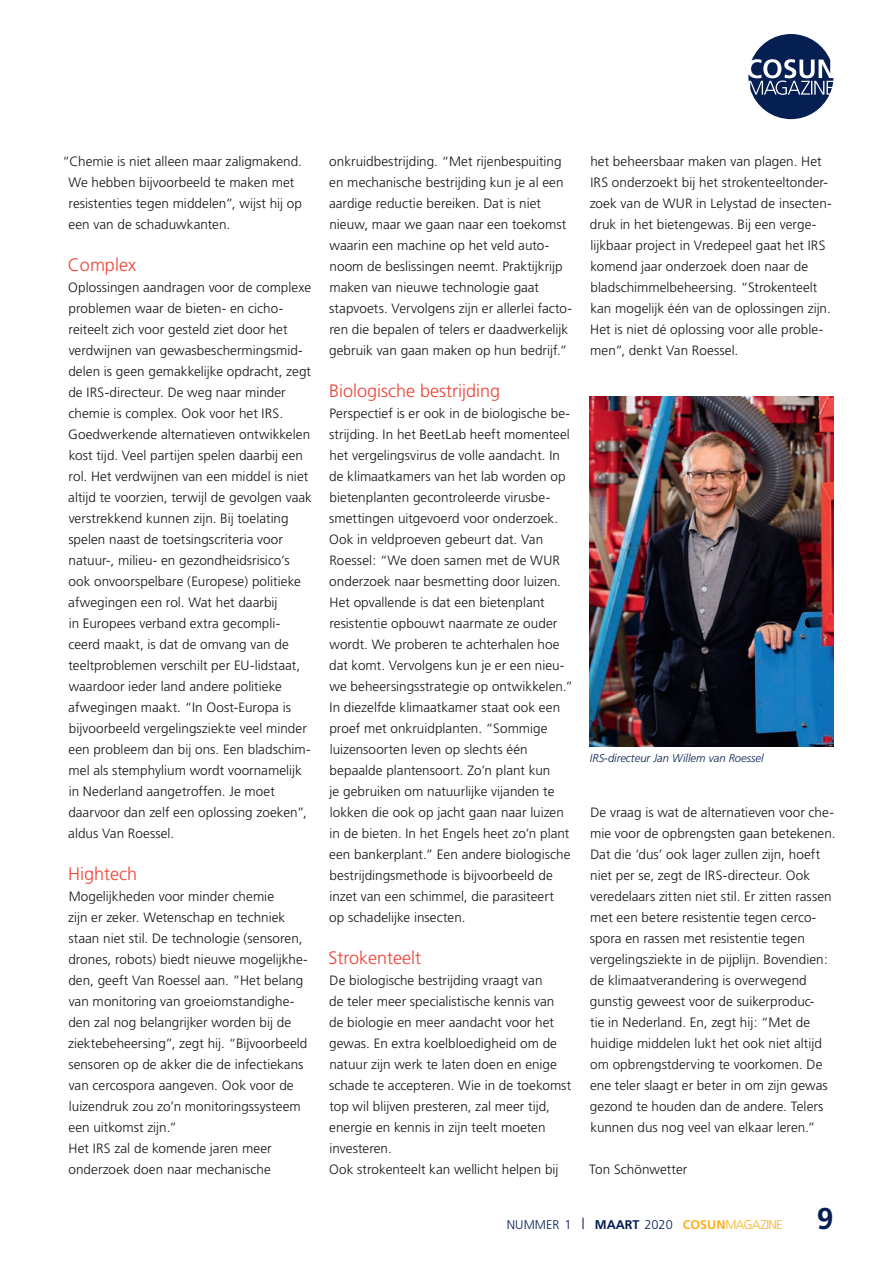
<style>
.page{position:relative;width:893px;height:1263px;background:#fff}
.page>*{position:absolute;margin:0;border:0;box-sizing:border-box;transform-origin:0 0}
.t1{font:700 30px "Frutiger";color:#061f53}
.t2{font:300 18px "Frutiger";color:#ee4136}
.t3{font:300 13.5px/21px "Frutiger";letter-spacing:.005em;color:#121617}
.t4{font:300 12.6px "Frutiger";letter-spacing:-.03em;color:#fbb01b}
.t5{font:italic 300 11.25px "Frutiger";color:#061f53}
.s1{color:#061f53}
.s2{font-size:12.75px;color:#061f53}
.s3{font-size:15px;color:#061f53}
.s4{font-weight:700;color:#061f53}
.s5{font-weight:700}
</style>
<div class="page">
<img style="left:590px;top:397px;width:243px;height:349px">
<svg style="left:748px;top:34px;width:85px;height:85px"></svg>
<p class="t3" style="left:68px;top:150px;width:235px;text-indent:-6px">“Chemie is niet alleen maar zaligmakend.<br>We hebben bijvoorbeeld te maken met resistenties tegen middelen”, wijst hij op een van de schaduwkanten.</p>
<h2 class="t2" style="left:68px;top:254px;width:70px">Complex</h2>
<p class="t3" style="left:68px;top:276px;width:245px">Oplossingen aandragen voor de complexe problemen waar de bieten- en cicho&shy;reiteelt zich voor gesteld ziet door het verdwijnen van gewasbeschermingsmid&shy;delen is geen gemakkelijke opdracht, zegt de IRS-directeur. De weg naar minder chemie is complex. Ook voor het IRS.<br>Goedwerkende alternatieven ontwikkelen kost tijd. Veel partijen spelen daarbij een rol. Het verdwijnen van een middel is niet altijd te voorzien, terwijl de gevolgen vaak verstrekkend kunnen zijn. Bij toelating spelen naast de toetsingscriteria voor natuur-, milieu- en gezondheidsrisico’s ook onvoorspelbare (Europese) politieke afwegingen een rol. Wat het daarbij<br>in Europees verband extra gecompli&shy;ceerd maakt, is dat de omvang van de teeltproblemen verschilt per EU-lidstaat, waardoor ieder land andere politieke afwegingen maakt. “In Oost-Europa is bijvoorbeeld vergelingsziekte veel minder een probleem dan bij ons. Een bladschim&shy;mel als stemphylium wordt voornamelijk in Nederland aangetroffen. Je moet daarvoor dan zelf een oplossing zoeken”, aldus Van Roessel.</p>
<h2 class="t2" style="left:68px;top:863px;width:71px">Hightech</h2>
<p class="t3" style="left:68px;top:885px;width:241px">Mogelijkheden voor minder chemie<br>zijn er zeker. Wetenschap en techniek staan niet stil. De technologie (sensoren, drones, robots) biedt nieuwe mogelijkhe&shy;den, geeft Van Roessel aan. ”Het belang van monitoring van groeiomstandighe&shy;den zal nog belangrijker worden bij de ziektebeheersing”, zegt hij. “Bijvoorbeeld sensoren op de akker die de infectiekans van cercospora aangeven. Ook voor de luizendruk zou zo’n monitoringssysteem een uitkomst zijn.”<br>Het IRS zal de komende jaren meer onderzoek doen naar mechanische</p>
<p class="t3" style="left:329px;top:150px;width:245px">onkruidbestrijding. “Met rijenbespuiting en mechanische bestrijding kun je al een aardige reductie bereiken. Dat is niet nieuw, maar we gaan naar een toekomst waarin een machine op het veld auto&shy;noom de beslissingen neemt. Praktijkrijp maken van nieuwe technologie gaat stapvoets. Vervolgens zijn er allerlei facto&shy;ren die bepalen of telers er daadwerkelijk gebruik van gaan maken op hun bedrijf.”</p>
<h2 class="t2" style="left:329px;top:380px;width:173px">Biologische bestrijding</h2>
<p class="t3" style="left:329px;top:402px;width:245px">Perspectief is er ook in de biologische be&shy;strijding. In het BeetLab heeft momenteel het vergelingsvirus de volle aandacht. In de klimaatkamers van het lab worden op bietenplanten gecontroleerde virusbe&shy;smettingen uitgevoerd voor onderzoek.<br>Ook in veldproeven gebeurt dat. Van Roessel: “We doen samen met de WUR onderzoek naar besmetting door luizen.<br>Het opvallende is dat een bietenplant resistentie opbouwt naarmate ze ouder wordt. We proberen te achterhalen hoe dat komt. Vervolgens kun je er een nieu&shy;we beheersingsstrategie op ontwikkelen.” In diezelfde klimaatkamer staat ook een proef met onkruidplanten. “Sommige luizensoorten leven op slechts één bepaalde plantensoort. Zo’n plant kun<br>je gebruiken om natuurlijke vijanden te lokken die ook op jacht gaan naar luizen in de bieten. In het Engels heet zo’n plant een bankerplant.” Een andere biologische bestrijdingsmethode is bijvoorbeeld de inzet van een schimmel, die parasiteert<br>op schadelijke insecten.</p>
<h2 class="t2" style="left:328px;top:947px;width:94px">Strokenteelt</h2>
<p class="t3" style="left:329px;top:969px;width:244px">De biologische bestrijding vraagt van<br>de teler meer specialistische kennis van de biologie en meer aandacht voor het gewas. En extra koelbloedigheid om de natuur zijn werk te laten doen en enige schade te accepteren. Wie in de toekomst top wil blijven presteren, zal meer tijd, energie en kennis in zijn teelt moeten investeren.<br>Ook strokenteelt kan wellicht helpen bij</p>
<p class="t3" style="left:590px;top:150px;width:243px">het beheersbaar maken van plagen. Het IRS onderzoekt bij het strokenteeltonder&shy;zoek van de WUR in Lelystad de insecten&shy;druk in het bietengewas. Bij een verge&shy;lijkbaar project in Vredepeel gaat het IRS komend jaar onderzoek doen naar de bladschimmelbeheersing. “Strokenteelt kan mogelijk één van de oplossingen zijn.<br>Het is niet dé oplossing voor alle proble&shy;men”, denkt Van Roessel.</p>
<p class="t5" style="left:590px;top:752px;width:175px">IRS-directeur Jan Willem van Roessel</p>
<p class="t3" style="left:590px;top:801px;width:247px">De vraag is wat de alternatieven voor che&shy;mie voor de opbrengsten gaan betekenen.<br>Dat die ‘dus’ ook lager zullen zijn, hoeft niet per se, zegt de IRS-directeur. Ook veredelaars zitten niet stil. Er zitten rassen met een betere resistentie tegen cerco&shy;spora en rassen met resistentie tegen vergelingsziekte in de pijplijn. Bovendien: de klimaatverandering is overwegend gunstig geweest voor de suikerproduc-<br>tie in Nederland. En, zegt hij: “Met de huidige middelen lukt het ook niet altijd om opbrengstderving te voorkomen. De ene teler slaagt er beter in om zijn gewas gezond te houden dan de andere. Telers kunnen dus nog veel van elkaar leren.”</p>
<p class="t3" style="left:589px;top:1159px;width:100px">Ton Schönwetter</p>
<p class="t4" style="left:507px;top:1217px;width:277px"><span class="s1">NUMMER</span> <span class="s2">1</span> <span class="s3">|</span> <span class="s4">MAART</span> <span class="s2">2020</span> <span class="s5">COSUN</span>MAGAZINE</p>
<h1 class="t1" style="left:817px;top:1201px;width:18px">9</h1>
</div>
